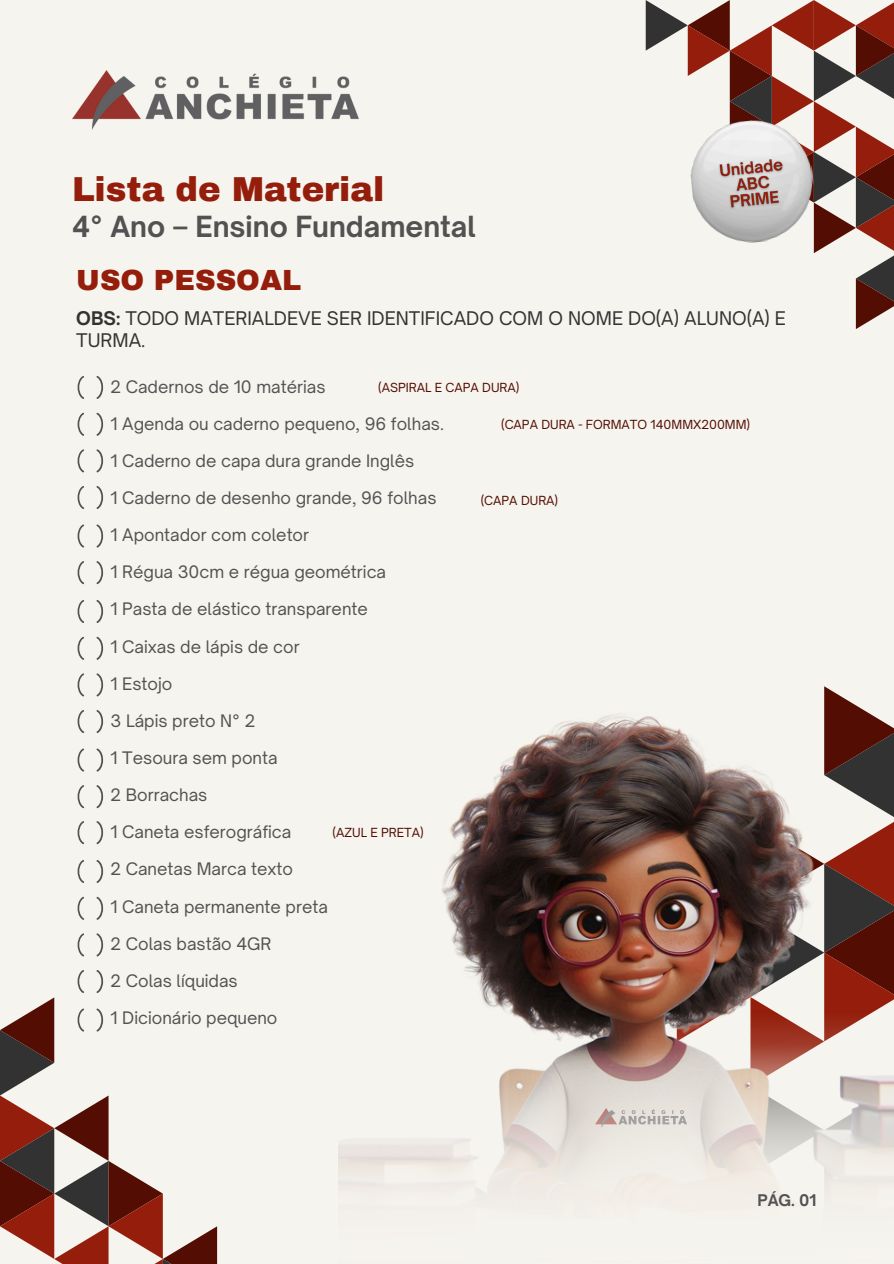
<style>
.page{position:relative;width:894px;height:1264px;background:#fff}
.page>*{position:absolute;margin:0;border:0;box-sizing:border-box;transform-origin:0 0}
.t1{font:900 33.9px "Archivo";color:#941e0b}
.t2{font:900 28.5px "Archivo";color:#941e0b}
.t3{font:700 27.9px "Open Sauce One";color:#525252}
.t4{font:18px/22.5px "Open Sauce One";color:#323232}
.t5{font:16.5px "Open Sauce One";color:#525252}
.t6{font:700 15.45px "Open Sauce One";color:#525252}
.t7{font:12px "Open Sauce One";color:#540d02}
.s1{font-weight:700}
</style>
<div class="page">
<div style="left:0;top:0;width:893px;height:1263px;background:#f6f4ee"></div>
<svg style="left:77px;top:413px;width:26px;height:23px"></svg>
<svg style="left:77px;top:449px;width:26px;height:23px"></svg>
<svg style="left:77px;top:376px;width:26px;height:23px"></svg>
<svg style="left:77px;top:486px;width:26px;height:23px"></svg>
<svg style="left:77px;top:524px;width:26px;height:23px"></svg>
<svg style="left:77px;top:561px;width:26px;height:23px"></svg>
<svg style="left:77px;top:637px;width:26px;height:23px"></svg>
<svg style="left:77px;top:673px;width:26px;height:23px"></svg>
<svg style="left:77px;top:600px;width:26px;height:23px"></svg>
<svg style="left:77px;top:710px;width:26px;height:23px"></svg>
<svg style="left:77px;top:748px;width:26px;height:23px"></svg>
<svg style="left:77px;top:785px;width:26px;height:23px"></svg>
<svg style="left:77px;top:821px;width:26px;height:23px"></svg>
<svg style="left:77px;top:896px;width:26px;height:23px"></svg>
<svg style="left:77px;top:933px;width:26px;height:23px"></svg>
<svg style="left:77px;top:860px;width:26px;height:23px"></svg>
<img style="left:442px;top:694px;width:451px;height:299px">
<svg style="left:338px;top:993px;width:555px;height:199px"></svg>
<svg style="left:0;top:970px;width:217px;height:293px"></svg>
<svg style="left:645px;top:1px;width:248px;height:327px"></svg>
<img style="left:72px;top:70px;width:286px;height:60px">
<img style="left:685px;top:115px;width:133px;height:133px">
<img style="left:712px;top:152px;width:81px;height:63px">
<p class="t1" style="left:72px;top:171px;width:314px">Lista de Material</p>
<p class="t3" style="left:72px;top:209px;width:405px">4° Ano – Ensino Fundamental</p>
<p class="t2" style="left:76px;top:265px;width:226px">USO PESSOAL</p>
<h3 class="t4" style="left:76px;top:306px;width:711px"><span class="s1">OBS:</span> TODO MATERIALDEVE SER IDENTIFICADO COM O NOME DO(A) ALUNO(A) E<br>TURMA.</h3>
<p class="t5" style="left:110px;top:376px;width:216px">2 Cadernos de 10 matérias</p>
<p class="t5" style="left:110px;top:413px;width:335px">1 Agenda ou caderno pequeno, 96 folhas.</p>
<p class="t5" style="left:110px;top:450px;width:305px">1 Caderno de capa dura grande Inglês</p>
<p class="t5" style="left:110px;top:487px;width:327px">1 Caderno de desenho grande, 96 folhas</p>
<p class="t5" style="left:110px;top:524px;width:200px">1 Apontador com coletor</p>
<p class="t5" style="left:110px;top:562px;width:277px">1 Régua 30cm e régua geométrica</p>
<p class="t5" style="left:110px;top:599px;width:259px">1 Pasta de elástico transparente</p>
<p class="t5" style="left:110px;top:636px;width:191px">1 Caixas de lápis de cor</p>
<p class="t5" style="left:110px;top:673px;width:63px">1 Estojo</p>
<p class="t5" style="left:110px;top:710px;width:146px">3 Lápis preto N° 2</p>
<p class="t5" style="left:110px;top:747px;width:168px">1 Tesoura sem ponta</p>
<p class="t5" style="left:110px;top:784px;width:98px">2 Borrachas</p>
<p class="t5" style="left:110px;top:821px;width:182px">1 Caneta esferográfica</p>
<p class="t5" style="left:110px;top:859px;width:184px">2 Canetas Marca texto</p>
<p class="t5" style="left:110px;top:896px;width:219px">1 Caneta permanente preta</p>
<p class="t5" style="left:110px;top:933px;width:162px">2 Colas bastão 4GR</p>
<p class="t5" style="left:110px;top:970px;width:129px">2 Colas líquidas</p>
<h1 class="t5" style="left:110px;top:1007px;width:168px">1 Dicionário pequeno</h1>
<h5 class="t7" style="left:378px;top:380px;width:143px">(ASPIRAL E CAPA DURA)</h5>
<p class="t7" style="left:501px;top:417px;width:250px">(CAPA DURA - FORMATO 140MMX200MM)</p>
<p class="t7" style="left:480px;top:493px;width:79px">(CAPA DURA)</p>
<p class="t7" style="left:332px;top:825px;width:93px">(AZUL E PRETA)</p>
<p class="t6" style="left:757px;top:1190px;width:60px">PÁG. 01</p>
</div>
